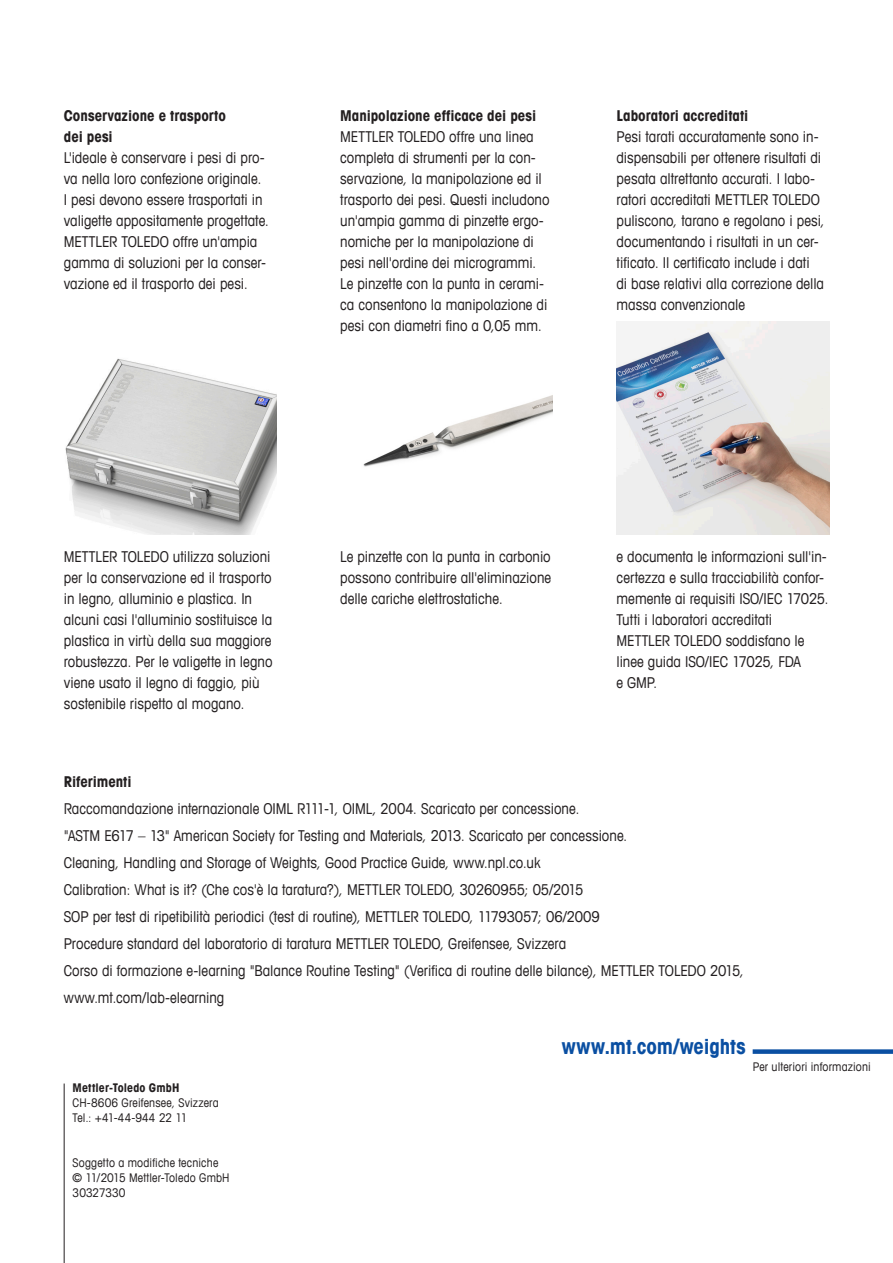
<style>
.page{position:relative;width:893px;height:1263px;background:#fff}
.page>*{position:absolute;margin:0;border:0;box-sizing:border-box;transform-origin:0 0}
.t1{font:700 condensed 21px "Avant Garde Com";letter-spacing:-.005em;color:#0a4fa2}
._03_running_text{font:condensed 15px/21px "Avant Garde Com";color:#231f20}
._03_running_text-2{font:700 condensed 15px/21px "Avant Garde Com";color:#231f20}
._14_Captions_8_10{font:condensed 12px "Avant Garde Com";letter-spacing:.01em;color:#231f20}
._14_Captions_8_10-2{font:700 condensed 12px "Avant Garde Com";letter-spacing:.01em;color:#231f20}
</style>
<div class="page">
<img style="left:65px;top:358px;width:211px;height:176px">
<img style="left:617px;top:322px;width:212px;height:212px">
<img style="left:363px;top:395px;width:190px;height:72px">
<hr style="left:64px;top:1083px;width:1px;height:180px;background:#231f20">
<div style="left:753px;top:1049px;width:140px;height:5px;background:#0a4fa2"></div>
<p class="_03_running_text-2" style="left:64px;top:104px;width:164px">Conservazione e trasporto dei pesi</p>
<p class="_03_running_text" style="left:64px;top:146px;width:207px">L'ideale è conservare i pesi di pro&shy;va nella loro confezione originale.<br>I pesi devono essere trasportati in valigette appositamente progettate.<br>METTLER TOLEDO offre un'ampia gamma di soluzioni per la conser&shy;vazione ed il trasporto dei pesi.</p>
<p class="_03_running_text-2" style="left:340px;top:104px;width:197px">Manipolazione efficace dei pesi</p>
<p class="_03_running_text" style="left:340px;top:125px;width:211px">METTLER TOLEDO offre una linea completa di strumenti per la con&shy;servazione, la manipolazione ed il trasporto dei pesi. Questi includono un'ampia gamma di pinzette ergo&shy;nomiche per la manipolazione di pesi nell'ordine dei microgrammi.</p>
<p class="_03_running_text" style="left:340px;top:272px;width:209px">Le pinzette con la punta in cerami&shy;ca consentono la manipolazione di pesi con diametri fino a 0,05 mm.</p>
<p class="_03_running_text-2" style="left:617px;top:104px;width:133px">Laboratori accreditati</p>
<p class="_03_running_text" style="left:617px;top:125px;width:210px">Pesi tarati accuratamente sono in&shy;dispensabili per ottenere risultati di pesata altrettanto accurati. I labo&shy;ratori accreditati METTLER TOLEDO puliscono, tarano e regolano i pesi, documentando i risultati in un cer&shy;tificato. Il certificato include i dati<br>di base relativi alla correzione della massa convenzionale</p>
<p class="_03_running_text" style="left:64px;top:545px;width:210px">METTLER TOLEDO utilizza soluzioni per la conservazione ed il trasporto in legno, alluminio e plastica. In alcuni casi l'alluminio sostituisce la plastica in virtù della sua maggiore robustezza. Per le valigette in legno viene usato il legno di faggio, più sostenibile rispetto al mogano.</p>
<p class="_03_running_text" style="left:340px;top:545px;width:213px;text-align:justify">Le pinzette con la punta in carbonio possono contribuire all'eliminazione delle cariche elettrostatiche.</p>
<p class="_03_running_text" style="left:617px;top:545px;width:214px">e documenta le informazioni sull'in&shy;certezza e sulla tracciabilità confor&shy;memente ai requisiti ISO/IEC 17025.</p>
<p class="_03_running_text" style="left:617px;top:608px;width:190px">Tutti i laboratori accreditati<br>METTLER TOLEDO soddisfano le linee guida ISO/IEC 17025, FDA e GMP.</p>
<p class="_03_running_text-2" style="left:64px;top:771px;width:69px">Riferimenti</p>
<p class="_03_running_text" style="left:64px;top:798px;width:517px">Raccomandazione internazionale OIML R111-1, OIML, 2004. Scaricato per concessione.</p>
<p class="_03_running_text" style="left:64px;top:825px;width:565px">"ASTM E617 – 13" American Society for Testing and Materials, 2013. Scaricato per concessione.</p>
<p class="_03_running_text" style="left:64px;top:852px;width:478px">Cleaning, Handling and Storage of Weights, Good Practice Guide, www.npl.co.uk</p>
<p class="_03_running_text" style="left:64px;top:879px;width:521px">Calibration: What is it? (Che cos'è la taratura?), METTLER TOLEDO, 30260955; 05/2015</p>
<p class="_03_running_text" style="left:64px;top:906px;width:537px">SOP per test di ripetibilità periodici (test di routine), METTLER TOLEDO, 11793057; 06/2009</p>
<p class="_03_running_text" style="left:64px;top:933px;width:504px">Procedure standard del laboratorio di taratura METTLER TOLEDO, Greifensee, Svizzera</p>
<p class="_03_running_text" style="left:64px;top:957px;width:682px;line-height:27px">Corso di formazione e-learning "Balance Routine Testing" (Verifica di routine delle bilance), METTLER TOLEDO 2015, www.mt.com/lab-elearning</p>
<p class="_14_Captions_8_10-2" style="left:73px;top:1080px;width:108px">Mettler-Toledo GmbH</p>
<p class="_14_Captions_8_10" style="left:73px;top:1095px;width:148px">CH-8606 Greifensee, Svizzera</p>
<p class="_14_Captions_8_10" style="left:73px;top:1110px;width:116px">Tel.: +41-44-944 22 11</p>
<p class="_14_Captions_8_10" style="left:73px;top:1155px;width:147px">Soggetto a modifiche tecniche</p>
<p class="_14_Captions_8_10" style="left:73px;top:1170px;width:158px">© 11/2015 Mettler-Toledo GmbH</p>
<p class="_14_Captions_8_10" style="left:73px;top:1185px;width:54px">30327330</p>
<p class="t1" style="left:562px;top:1033px;width:185px">www.mt.com/weights</p>
<p class="_14_Captions_8_10" style="left:753px;top:1059px;width:120px">Per ulteriori informazioni</p>
</div>
